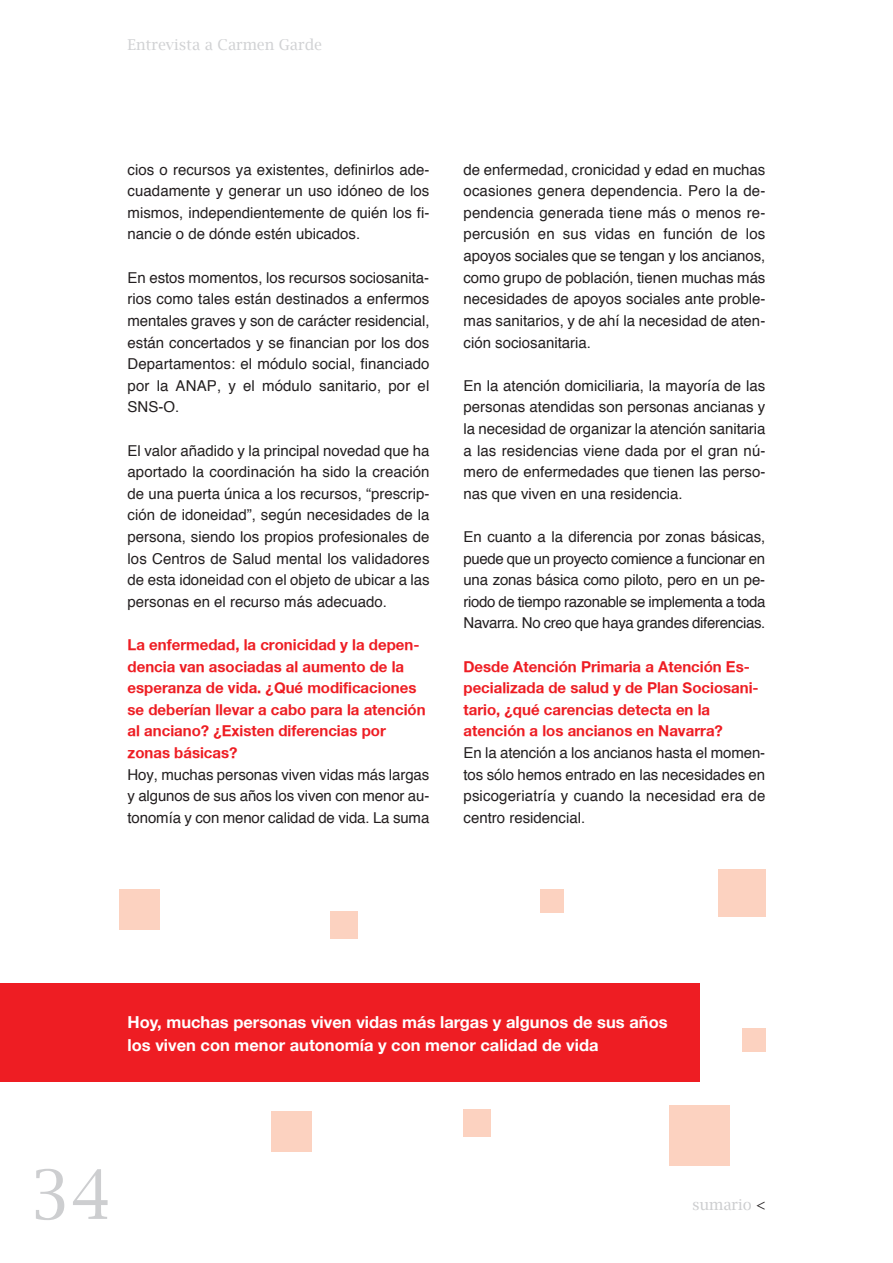
<style>
.page{position:relative;width:893px;height:1263px;background:#fff}
.page>*{position:absolute;margin:0;border:0;box-sizing:border-box;transform-origin:0 0}
.t1{font:67.65px "Lucida Bright";color:#cdced0}
.t2{font:700 16.5px/22.5px "Helvetica Neue";color:#fff}
.t3{font:15px/21.6px "Helvetica";color:#231f20;text-align:justify}
.t4{font:700 15px/21.6px "Helvetica Neue";color:#ee1d23}
.t5{font:15px "Lucida Bright";color:#d1d2d4}
.t6{font:15px "Lucida Bright";color:#cdced0}
.s1{color:#231f20}
</style>
<div class="page">
<div style="left:0;top:983px;width:700px;height:99px;background:#ee1d23"></div>
<div style="left:669px;top:1105px;width:60px;height:60px;background:#fcd2c0"></div>
<div style="left:271px;top:1111px;width:40px;height:41px;background:#fcd2c0"></div>
<div style="left:119px;top:889px;width:41px;height:41px;background:#fcd2c0"></div>
<div style="left:463px;top:1109px;width:28px;height:27px;background:#fcd2c0"></div>
<div style="left:330px;top:911px;width:27px;height:27px;background:#fcd2c0"></div>
<div style="left:718px;top:869px;width:47px;height:48px;background:#fcd2c0"></div>
<div style="left:742px;top:1028px;width:23px;height:24px;background:#fcd2c0"></div>
<div style="left:540px;top:889px;width:24px;height:23px;background:#fcd2c0"></div>
<p class="t5" style="left:128px;top:36px;width:196px">Entrevista a Carmen Garde</p>
<p class="t3" style="left:128px;top:160px;width:303px">cios o recursos ya existentes, definirlos ade&shy;cuadamente y generar un uso idóneo de los mismos, independientemente de quién los fi&shy;nancie o de dónde estén ubicados.</p>
<p class="t3" style="left:128px;top:268px;width:303px">En estos momentos, los recursos sociosanita&shy;rios como tales están destinados a enfermos mentales graves y son de carácter residencial, están concertados y se financian por los dos Departamentos: el módulo social, financiado por la ANAP, y el módulo sanitario, por el SNS-O.</p>
<p class="t3" style="left:128px;top:441px;width:303px">El valor añadido y la principal novedad que ha aportado la coordinación ha sido la creación de una puerta única a los recursos, “prescrip&shy;ción de idoneidad”, según necesidades de la persona, siendo los propios profesionales de los Centros de Salud mental los validadores de esta idoneidad con el objeto de ubicar a las personas en el recurso más adecuado.</p>
<p class="t4" style="left:128px;top:633px;width:300px">La enfermedad, la cronicidad y la depen&shy;dencia van asociadas al aumento de la esperanza de vida. ¿Qué modificaciones se deberían llevar a cabo para la atención al anciano? ¿Existen diferencias por zonas básicas?</p>
<p class="t3" style="left:128px;top:765px;width:303px">Hoy, muchas personas viven vidas más largas y algunos de sus años los viven con menor au&shy;tonomía y con menor calidad de vida. La suma</p>
<p class="t3" style="left:463px;top:160px;width:303px">de enfermedad, cronicidad y edad en muchas ocasiones genera dependencia. Pero la de&shy;pendencia generada tiene más o menos re&shy;percusión en sus vidas en función de los apoyos sociales que se tengan y los ancianos, como grupo de población, tienen muchas más necesidades de apoyos sociales ante proble&shy;mas sanitarios, y de ahí la necesidad de aten&shy;ción sociosanitaria.</p>
<p class="t3" style="left:463px;top:376px;width:303px">En la atención domiciliaria, la mayoría de las personas atendidas son personas ancianas y la necesidad de organizar la atención sanitaria a las residencias viene dada por el gran nú&shy;mero de enfermedades que tienen las perso&shy;nas que viven en una residencia.</p>
<p class="t3" style="left:463px;top:527px;width:303px">En cuanto a la diferencia por zonas básicas, puede que un proyecto comience a funcionar en una zonas básica como piloto, pero en un pe&shy;riodo de tiempo razonable se implementa a toda Navarra. No creo que haya grandes diferencias.</p>
<p class="t4" style="left:463px;top:655px;width:297px">Desde Atención Primaria a Atención Es&shy;pecializada de salud y de Plan Sociosani&shy;tario, ¿qué carencias detecta en la atención a los ancianos en Navarra?</p>
<p class="t3" style="left:463px;top:743px;width:303px">En la atención a los ancianos hasta el momen&shy;tos sólo hemos entrado en las necesidades en psicogeriatría y cuando la necesidad era de centro residencial.</p>
<p class="t2" style="left:128px;top:1011px;width:542px">Hoy, muchas personas viven vidas más largas y algunos de sus años los viven con menor autonomía y con menor calidad de vida</p>
<h1 class="t1" style="left:30px;top:1153px;width:84px">34</h1>
<p class="t6" style="left:692px;top:1196px;width:75px">sumario <span class="s1">&lt;</span></p>
</div>
